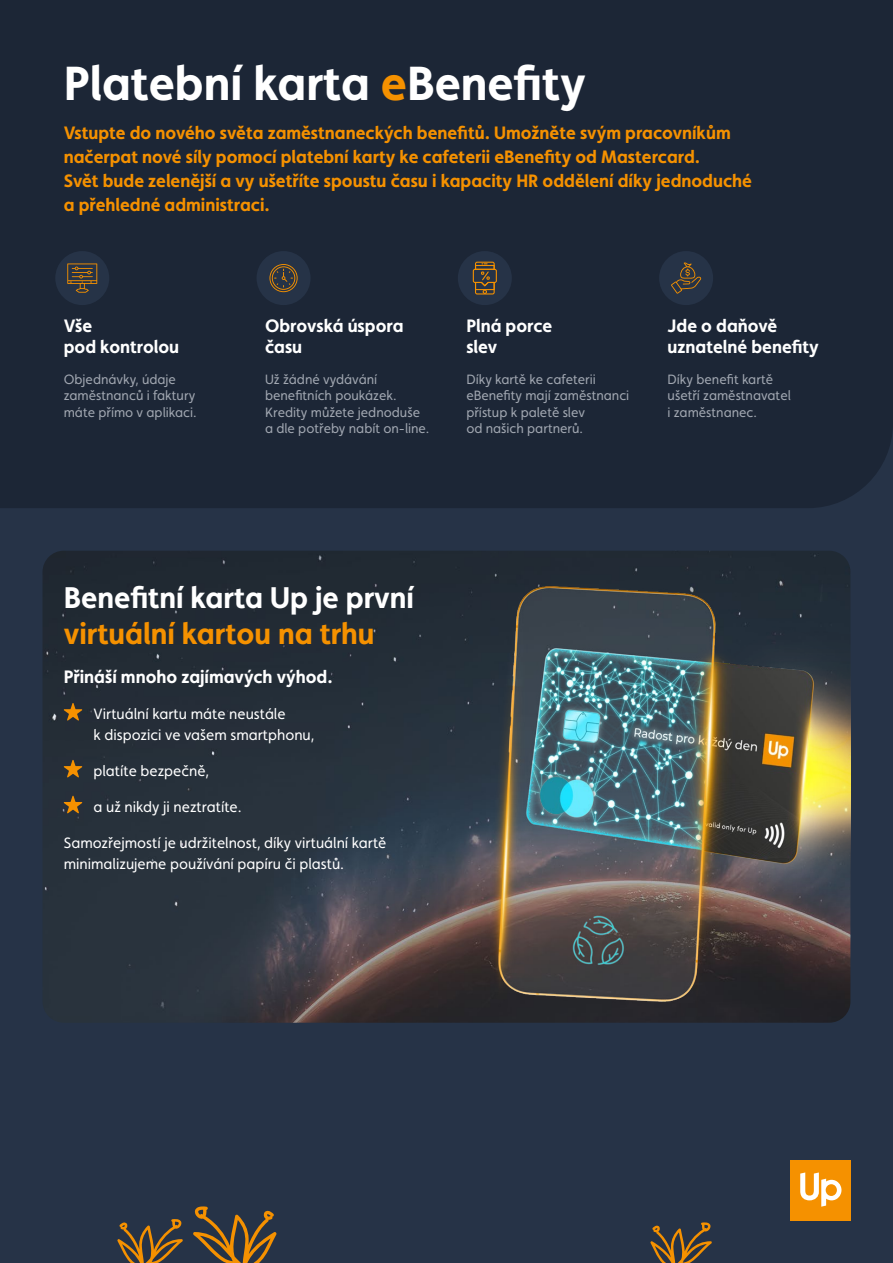
<style>
.page{position:relative;width:893px;height:1263px;background:#263347}
.page>*{position:absolute;margin:0;border:0;box-sizing:border-box;transform-origin:0 0}
.t1{font:700 48px "Faricy New";color:#fff}
.t2{font:700 30px "Faricy New";color:#fff}
.t3{font:700 30px "Faricy New";color:#f59100}
.t4{font:700 18px/24px "Faricy New";color:#f59100}
.t5{font:700 18px/21px "Faricy New";color:#fff}
.t6{font:15px/21px "Faricy New";color:#fff}
.t7{font:13.5px/16.5px "Faricy New";color:#a1a7b1}
.s1{color:#f59100}
</style>
<div class="page">
<img style="left:43px;top:551px;width:391px;height:472px">
<img style="left:434px;top:551px;width:416px;height:472px">
<div style="left:0;top:0;width:893px;height:508px;background:#1c2636"></div>
<svg style="left:117px;top:1219px;width:66px;height:44px"></svg>
<svg style="left:193px;top:1206px;width:84px;height:57px"></svg>
<svg style="left:650px;top:1222px;width:62px;height:41px"></svg>
<div style="left:55px;top:251px;width:54px;height:54px;background:#263347;border-radius:50%"></div>
<div style="left:257px;top:251px;width:54px;height:54px;background:#263347;border-radius:50%"></div>
<div style="left:659px;top:251px;width:54px;height:54px;background:#263347;border-radius:50%"></div>
<svg style="left:671px;top:262px;width:30px;height:32px"></svg>
<svg style="left:269px;top:264px;width:29px;height:28px"></svg>
<svg style="left:67px;top:263px;width:30px;height:30px"></svg>
<div style="left:458px;top:251px;width:54px;height:54px;background:#263347;border-radius:50%"></div>
<svg style="left:473px;top:262px;width:24px;height:32px"></svg>
<svg style="left:64px;top:703px;width:18px;height:18px"></svg>
<svg style="left:64px;top:760px;width:18px;height:18px"></svg>
<svg style="left:64px;top:795px;width:18px;height:18px"></svg>
<div style="left:790px;top:1160px;width:60px;height:60px;background:#f59100"></div>
<svg style="left:800px;top:1172px;width:41px;height:35px"></svg>
<h1 class="t1" style="left:64px;top:54px;width:524px">Platební karta <span class="s1">e</span>Benefity</h1>
<p class="t4" style="left:64px;top:120px;width:690px">Vstupte do nového světa zaměstnaneckých benefitů. Umožněte svým pracovníkům načerpat nové síly pomocí platební karty ke cafeterii eBenefity od Mastercard.<br>Svět bude zelenější a vy ušetříte spoustu času i kapacity HR oddělení díky jednoduché a přehledné administraci.</p>
<h3 class="t5" style="left:64px;top:315px;width:117px">Vše<br>pod kontrolou</h3>
<p class="t7" style="left:64px;top:371px;width:134px">Objednávky, údaje zaměstnanců i faktury máte přímo v aplikaci.</p>
<h3 class="t5" style="left:265px;top:315px;width:140px">Obrovská úspora času</h3>
<p class="t7" style="left:265px;top:371px;width:166px">Už žádné vydávání benefitních poukázek.<br>Kredity můžete jednoduše a dle potřeby nabít on-line.</p>
<h3 class="t5" style="left:466px;top:315px;width:88px">Plná porce slev</h3>
<p class="t7" style="left:466px;top:371px;width:164px">Díky kartě ke cafeterii eBenefity mají zaměstnanci přístup k paletě slev<br>od našich partnerů.</p>
<h3 class="t5" style="left:668px;top:315px;width:153px">Jde o daňově uznatelné benefity</h3>
<p class="t7" style="left:668px;top:371px;width:125px">Díky benefit kartě ušetří zaměstnavatel i zaměstnanec.</p>
<h2 class="t2" style="left:64px;top:580px;width:352px">Benefitní karta Up je první</h2>
<h2 class="t3" style="left:64px;top:616px;width:312px">virtuální kartou na trhu</h2>
<h3 class="t5" style="left:64px;top:666px;width:270px">Přináší mnoho zajímavých výhod.</h3>
<p class="t6" style="left:94px;top:703px;width:222px">Virtuální kartu máte neustále<br>k dispozici ve vašem smartphonu,</p>
<p class="t6" style="left:94px;top:760px;width:117px">platíte bezpečně,</p>
<p class="t6" style="left:94px;top:796px;width:150px">a už nikdy ji neztratíte.</p>
<p class="t6" style="left:64px;top:832px;width:324px">Samozřejmostí je udržitelnost, díky virtuální kartě minimalizujeme používání papíru či plastů.</p>
</div>
